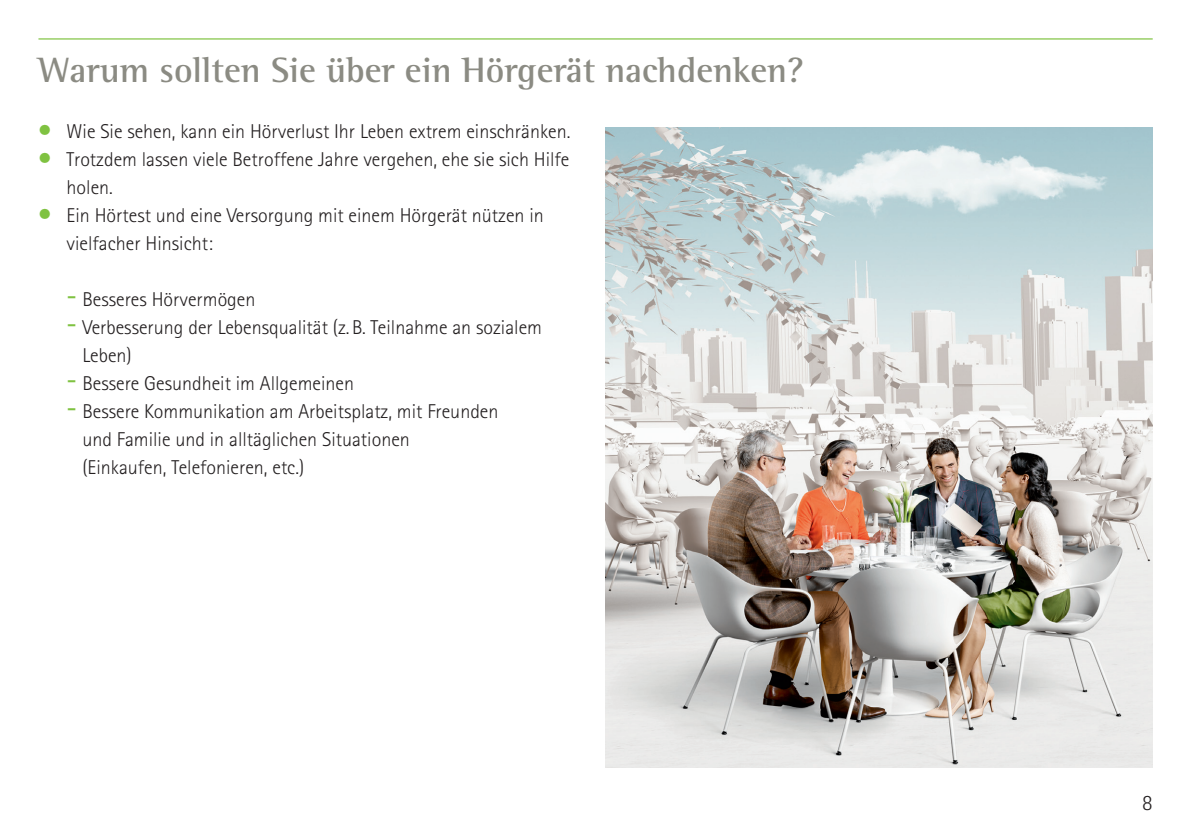
<style>
.page{position:relative;width:1191px;height:840px;background:#fff}
.page>*{position:absolute;margin:0;border:0;box-sizing:border-box;transform-origin:0 0}
.t1{font:700 36px "Rotis Semi Serif Pro";color:#8b8b83}
.t2{font:300 22px "Rotis Sans Serif Pro";color:#231f20}
.t3{font:300 20px/28px "Rotis Sans Serif Pro";color:#231f20}
.s1{font-size:28px;color:#7fc241}
.s2{font-size:36px;color:#7fc241}
</style>
<div class="page">
<hr style="left:38px;top:38px;width:1114px;height:2px;background:#7fc241">
<img style="left:605px;top:127px;width:547px;height:640px">
<h1 class="t1" style="left:38px;top:56px;width:767px">Warum sollten Sie über ein Hörgerät nachdenken?</h1>
<p class="t3" style="left:38px;top:119px;width:534px"><span class="s1">•</span> Wie Sie sehen, kann ein Hörverlust Ihr Leben extrem einschränken.</p>
<p class="t3" style="left:67px;top:147px;width:504px;text-indent:-28px"><span class="s1">•</span> Trotzdem lassen viele Betroffene Jahre vergehen, ehe sie sich Hilfe holen.</p>
<p class="t3" style="left:67px;top:203px;width:479px;text-indent:-28px"><span class="s1">•</span> Ein Hörtest und eine Versorgung mit einem Hörgerät nützen in vielfacher Hinsicht:</p>
<p class="t3" style="left:67px;top:287px;width:190px"><span class="s2">-</span> Besseres Hörvermögen</p>
<p class="t3" style="left:82px;top:315px;width:461px;text-indent:-16px"><span class="s2">-</span> Verbesserung der Lebensqualität (z. B. Teilnahme an sozialem<br>Leben)</p>
<p class="t3" style="left:67px;top:371px;width:289px"><span class="s2">-</span> Bessere Gesundheit im Allgemeinen</p>
<p class="t3" style="left:82px;top:399px;width:417px;text-indent:-16px"><span class="s2">-</span> Bessere Kommunikation am Arbeitsplatz, mit Freunden und Familie und in alltäglichen Situationen (Einkaufen, Telefonieren, etc.)</p>
<p class="t2" style="left:1142px;top:794px;width:12px">8</p>
</div>
